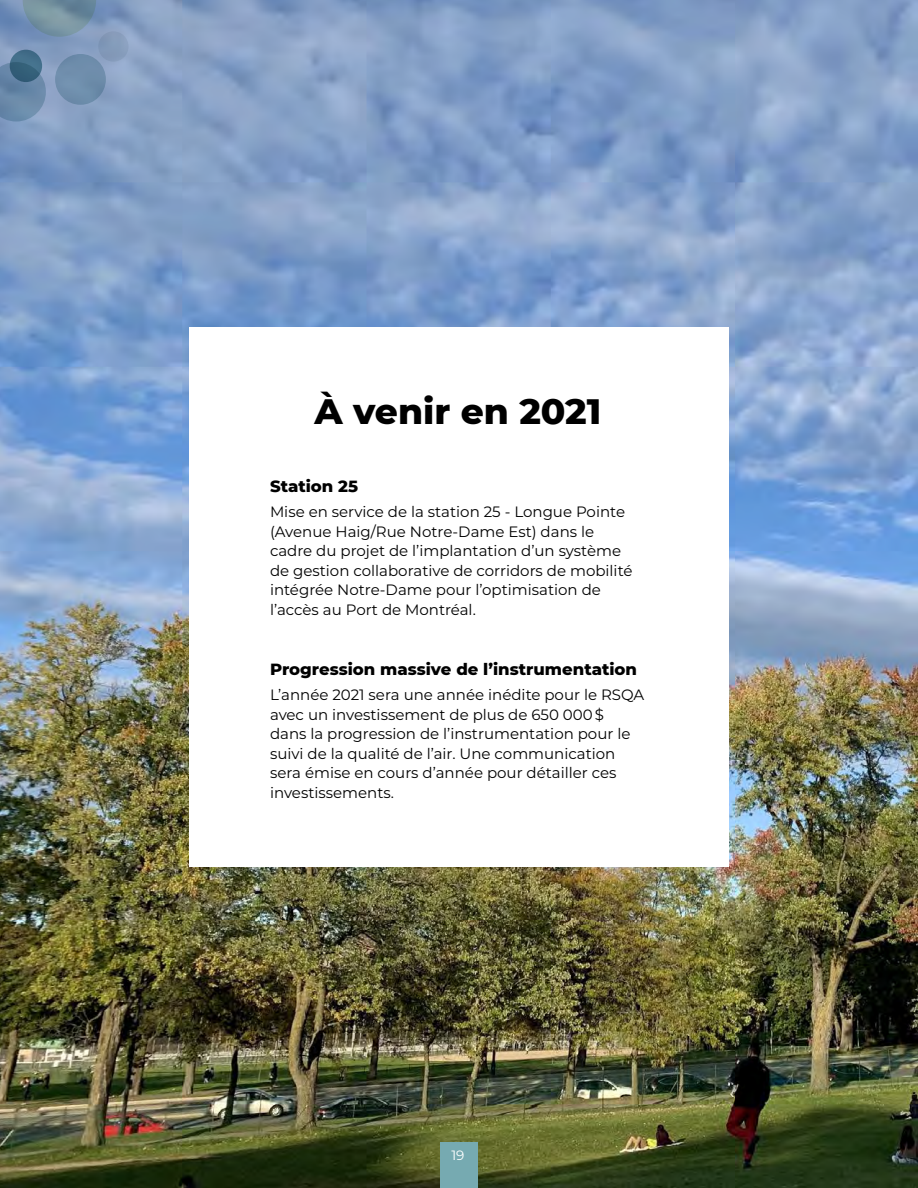
<style>
.page{position:relative;width:918px;height:1188px;background:#fff}
.page>*{position:absolute;margin:0;border:0;box-sizing:border-box;transform-origin:0 0}
.t1{font:800 36px "Montserrat";color:#000}
.t2{font:800 16.5px "Montserrat";color:#000}
.t3{font:15px/19.5px "Montserrat";color:#000}
.t4{font:13.5px "Montserrat";color:#fff}
</style>
<div class="page">
<img style="left:0;top:0;width:918px;height:1188px">
<div style="left:440px;top:1142px;width:38px;height:46px;background:#76aab1"></div>
<div style="left:98px;top:31px;width:31px;height:31px;background:#849bba;border-radius:50%"></div>
<svg style="left:0;top:62px;width:46px;height:60px;background:#6e8cad"></svg>
<svg style="left:10px;top:50px;width:32px;height:32px"></svg>
<svg style="left:23px;top:0;width:73px;height:37px;background:#7491a5"></svg>
<div style="left:55px;top:54px;width:51px;height:51px;background:#6e8dac;border-radius:50%"></div>
<div style="left:189px;top:327px;width:540px;height:540px;background:#fff"></div>
<h1 class="t1" style="left:314px;top:385px;width:289px">À venir en 2021</h1>
<p class="t2" style="left:270px;top:474px;width:90px">Station 25</p>
<p class="t3" style="left:270px;top:502px;width:364px">Mise en service de la station 25 - Longue Pointe (Avenue Haig/Rue Notre-Dame Est) dans le cadre du projet de l’implantation d’un système de gestion collaborative de corridors de mobilité intégrée Notre-Dame pour l’optimisation de l’accès au Port de Montréal.</p>
<p class="t2" style="left:270px;top:657px;width:369px">Progression massive de l’instrumentation</p>
<p class="t3" style="left:270px;top:685px;width:376px">L’année 2021 sera une année inédite pour le RSQA avec un investissement de plus de 650 000 $<br>dans la progression de l’instrumentation pour le suivi de la qualité de l’air. Une communication sera émise en cours d’année pour détailler ces investissements.</p>
<p class="t4" style="left:451px;top:1146px;width:15px">19</p>
</div>
